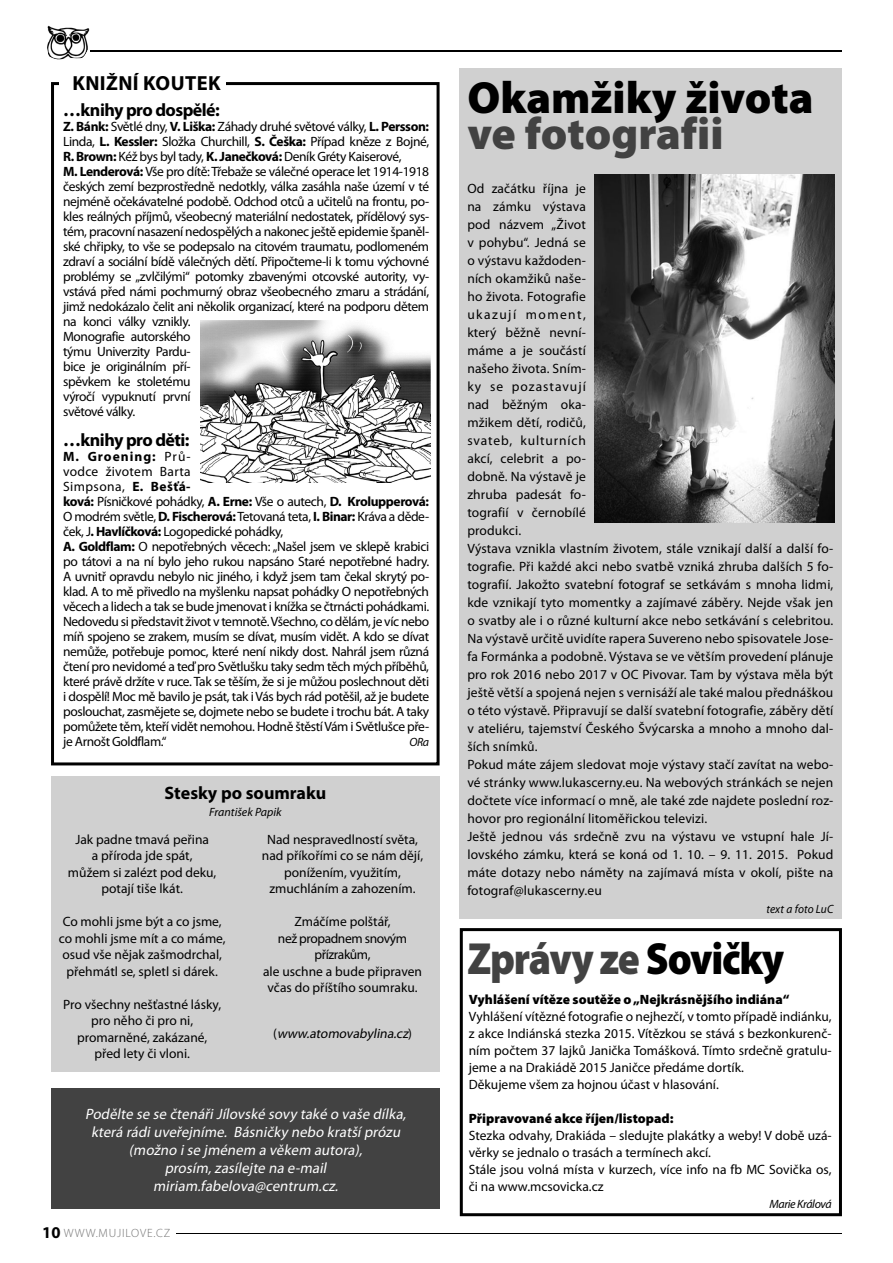
<style>
.page{position:relative;width:893px;height:1263px;background:#fff}
.page>*{position:absolute;margin:0;border:0;box-sizing:border-box;transform-origin:0 0}
.t1{font:900 45.3px "Myriad Pro";letter-spacing:-.02em;color:#424242;scale:.91 1}
.t2{font:900 45.3px "Myriad Pro";color:#000}
.t3{font:900 45.3px "Myriad Pro";color:#424242}
.t4{font:700 20.4px "Myriad Pro";letter-spacing:.02em;color:#000}
.t5{font:700 18px "Myriad Pro";letter-spacing:-.03em;color:#000}
.t6{font:700 18px "Myriad Pro";color:#000}
.t7{font:italic 15px/18px "Myriad Pro";letter-spacing:.01em;color:#fff;text-align:center}
.t8{font:13.5px/18px "Myriad Pro";color:#000;text-align:center}
.t9{font:13.5px/15px "Myriad Pro";letter-spacing:-.03em;color:#000}
.t10{font:900 13.5px "Myriad Pro";color:#000}
.t11{font:italic 13.5px "Myriad Pro";color:#000}
.t12{font:300 12px "Myriad Pro";letter-spacing:.07em;color:#717171}
.t13{font:italic 12px "Myriad Pro";color:#000}
.t14{font:italic 12px "Myriad Pro";color:#000;scale:.95 1}
.t15{font:italic 12px "Myriad Pro";letter-spacing:-.03em;color:#000}
.s1{font-weight:700}
.s2{font-style:normal}
.s3{font-weight:700;font-size:16.5px;color:#000}
.s4{color:#000}
</style>
<div class="page">
<img style="left:47px;top:25px;width:53px;height:35px">
<hr style="left:177px;top:1233px;width:665px;height:1px;background:#000">
<hr style="left:90px;top:51px;width:752px;height:1px;background:#000">
<svg style="left:51px;top:82px;width:389px;height:683px"></svg>
<svg style="left:460px;top:928px;width:382px;height:288px"></svg>
<div style="left:59px;top:72px;width:167px;height:24px;background:#fff"></div>
<div style="left:51px;top:776px;width:389px;height:295px;background:#d0d0d0"></div>
<div style="left:51px;top:1089px;width:389px;height:120px;background:#424242"></div>
<div style="left:459px;top:68px;width:383px;height:850px;background:#d0d0d0"></div>
<img style="left:595px;top:175px;width:240px;height:347px">
<h2 class="t4" style="left:72px;top:76px;width:150px">KNIŽNÍ KOUTEK</h2>
<h3 class="t5" style="left:63px;top:103px;width:158px">…knihy pro dospělé:</h3>
<p class="t9" style="left:63px;top:120px;width:368px"><span class="s1">Z. Bánk:</span> Světlé dny, <span class="s1">V. Liška:</span> Záhady druhé světové války, <span class="s1">L. Persson:<br></span>Linda, <span class="s1">L. Kessler:</span> Složka Churchill, <span class="s1">S. Češka:</span> Případ kněze z Bojné, <span class="s1">R. Brown:</span> Kéž bys byl tady, <span class="s1">K. Janečková:</span> Deník Gréty Kaiserové,<br><span class="s1">M. Lenderová:</span> Vše pro dítě: Třebaže se válečné operace let 1914-1918 českých zemí bezprostředně nedotkly, válka zasáhla naše území v té nejméně očekávatelné podobě. Odchod otců a učitelů na frontu, po&shy;kles reálných příjmů, všeobecný materiální nedostatek, přídělový sys&shy;tém, pracovní nasazení nedospělých a nakonec ještě epidemie španěl&shy;ské chřipky, to vše se podepsalo na citovém traumatu, podlomeném zdraví a sociální bídě válečných dětí. Připočteme-li k tomu výchovné problémy se „zvlčilými“ potomky zbavenými otcovské autority, vy&shy;vstává před námi pochmurný obraz všeobecného zmaru a strádání, jimž nedokázalo čelit ani několik organizací, které na podporu dětem na konci války vznikly.<br>Monografie autorského<br>týmu Univerzity Pardu-<br>bice je originálním pří-<br>spěvkem ke stoletému<br>výročí vypuknutí první<br>světové války.</p>
<h3 class="t5" style="left:63px;top:433px;width:128px">…knihy pro děti:</h3>
<p class="t9" style="left:63px;top:450px;width:368px"><span class="s1">M. Groening:</span> Prů-<br>vodce životem Barta<br>Simpsona, <span class="s1">E. Bešťá-<br>ková:</span> Písničkové pohádky, <span class="s1">A. Erne:</span> Vše o autech, <span class="s1">D. Krolupperová:<br></span>O modrém světle, <span class="s1">D. Fischerová:</span> Tetovaná teta, <span class="s1">I. Binar:</span> Kráva a děde&shy;ček, J<span class="s1">. Havlíčková:</span> Logopedické pohádky,<br><span class="s1">A. Goldflam:</span> O nepotřebných věcech: „Našel jsem ve sklepě krabici po tátovi a na ní bylo jeho rukou napsáno Staré nepotřebné hadry.<br>A uvnitř opravdu nebylo nic jiného, i když jsem tam čekal skrytý po&shy;klad. A to mě přivedlo na myšlenku napsat pohádky O nepotřebných věcech a lidech a tak se bude jmenovat i knížka se čtrnácti pohádkami.<br>Nedovedu si představit život v temnotě. Všechno, co dělám, je víc nebo míň spojeno se zrakem, musím se dívat, musím vidět. A kdo se dívat nemůže, potřebuje pomoc, které není nikdy dost. Nahrál jsem různá čtení pro nevidomé a teď pro Světlušku taky sedm těch mých příběhů, které právě držíte v ruce. Tak se těším, že si je můžou poslechnout děti i dospělí! Moc mě bavilo je psát, tak i Vás bych rád potěšil, až je budete poslouchat, zasmějete se, dojmete nebo se budete i trochu bát. A taky pomůžete těm, kteří vidět nemohou. Hodně štěstí Vám i Světlušce pře&shy;je Arnošt Goldflam.“</p>
<p class="t13" style="left:409px;top:737px;width:21px">ORa</p>
<h3 class="t6" style="left:165px;top:786px;width:163px">Stesky po soumraku</h3>
<p class="t13" style="left:209px;top:808px;width:74px">František Papik</p>
<p class="t8" style="left:68px;top:832px;width:150px;line-height:16.5px">Jak padne tmavá peřina<br>a příroda jde spát,<br>můžem si zalézt pod deku, potají tiše lkát.</p>
<p class="t8" style="left:59px;top:914px;width:168px;line-height:16.5px">Co mohli jsme být a co jsme, co mohli jsme mít a co máme, osud vše nějak zašmodrchal, přehmátl se, spletl si dárek.</p>
<p class="t8" style="left:63px;top:997px;width:159px;line-height:16.5px">Pro všechny nešťastné lásky, pro něho či pro ni, promarněné, zakázané, před lety či vloni.</p>
<p class="t8" style="left:262px;top:832px;width:163px;line-height:16.5px">Nad nespravedlností světa, nad příkořími co se nám dějí, ponížením, využitím, zmuchláním a zahozením.</p>
<p class="t8" style="left:263px;top:914px;width:160px;line-height:16.5px">Zmáčíme polštář,<br>než propadnem snovým přízrakům,<br>ale uschne a bude připraven včas do příštího soumraku.</p>
<p class="t11" style="left:273px;top:1028px;width:140px"><span class="s2">(</span> www.atomovabylina.cz<span class="s2">)</span></p>
<p class="t7" style="left:85px;top:1106px;width:325px">Podělte se se čtenáři Jílovské sovy také o vaše dílka, která rádi uveřej níme. Básničky nebo kratší prózu (možno i se jménem a věkem autora),<br>prosím, zasílejte na e-mail miriam.fabelova@centrum.cz.</p>
<p class="t12" style="left:42px;top:1229px;width:130px"><span class="s3">10</span> WWW.MUJILOVE.CZ</p>
<h1 class="t2" style="left:467px;top:81px;width:348px">Okamžiky života</h1>
<h1 class="t3" style="left:467px;top:117px;width:258px">ve fotografii</h1>
<p class="t8" style="left:467px;top:180px;width:368px;text-align:left">Od začátku října je<br>na zámku výstava<br>pod názvem „Život<br>v pohybu“. Jedná se<br>o výstavu každoden-<br>ních okamžiků naše-<br>ho života. Fotografie<br>ukazují moment,<br>který běžně nevní-<br>máme a je součástí<br>našeho života. Sním-<br>ky se pozastavují<br>nad běžným oka-<br>mžikem dětí, rodičů,<br>svateb, kulturních<br>akcí, celebrit a po-<br>dobně. Na výstavě je<br>zhruba padesát fo-<br>tografií v černobílé<br>produkci.<br>Výstava vznikla vlastním životem, stále vznikají další a další fo&shy;tografie. Při každé akci nebo svatbě vzniká zhruba dalších 5 fo&shy;tografií. Jakožto svatební fotograf se setkávám s mnoha lidmi, kde vznikají tyto momentky a zajímavé záběry. Nejde však jen o svatby ale i o různé kulturní akce nebo setkávání s celebritou.<br>Na výstavě určitě uvidíte rapera Suvereno nebo spisovatele Jose&shy;fa Formánka a podobně. Výstava se ve větším provedení plánuje pro rok 2016 nebo 2017 v OC Pivovar. Tam by výstava měla být ještě větší a spojená nejen s vernisáží ale také malou přednáškou o této výstavě. Připravují se další svatební fotografie, záběry dětí v ateliéru, tajemství Českého Švýcarska a mnoho a mnoho dal&shy;ších snímků.<br>Pokud máte zájem sledovat moje výstavy stačí zavítat na webo&shy;vé stránky www.lukascerny.eu. Na webových stránkách se nejen dočtete více informací o mně, ale také zde najdete poslední roz&shy;hovor pro regionální litoměřickou televizi.<br>Ještě jednou vás srdečně zvu na výstavu ve vstupní hale Jí&shy;lovského zámku, která se koná od 1. 10. – 9. 11. 2015. Pokud máte dotazy nebo náměty na zajímavá místa v okolí, pište na fotograf@lukascerny.eu</p>
<p class="t14" style="left:766px;top:904px;width:72px">text a foto LuC</p>
<h1 class="t1" style="left:467px;top:941px;width:350px">Zprávy ze <span class="s4">Sovičky</span></h1>
<p class="t10" style="left:469px;top:994px;width:322px">Vyhlášení vítěze soutěže o „Nejkrásnějšího indiána“</p>
<p class="t8" style="left:469px;top:1009px;width:364px;line-height:17px;text-align:left">Vyhlášení vítězné fotografie o nejhezčí, v tomto případě indiánku, z akce Indiánská stezka 2015. Vítězkou se stává s bezkonkurenč&shy;ním počtem 37 lajků Janička Tomášková. Tímto srdečně gratulu&shy;jeme a na Drakiádě 2015 Janičce předáme dortík.<br>Děkujeme všem za hojnou účast v hlasování.</p>
<p class="t10" style="left:469px;top:1113px;width:206px">Připravované akce říjen/listopad:</p>
<p class="t8" style="left:469px;top:1128px;width:364px;line-height:17px;text-align:left">Stezka odvahy, Drakiáda – sledujte plakátky a weby! V době uzá&shy;věrky se jednalo o trasách a termínech akcí.<br>Stále jsou volná místa v kurzech, více info na fb MC Sovička os, či na www.mcsovicka.cz</p>
<p class="t15" style="left:769px;top:1199px;width:64px">Marie Králová</p>
</div>
